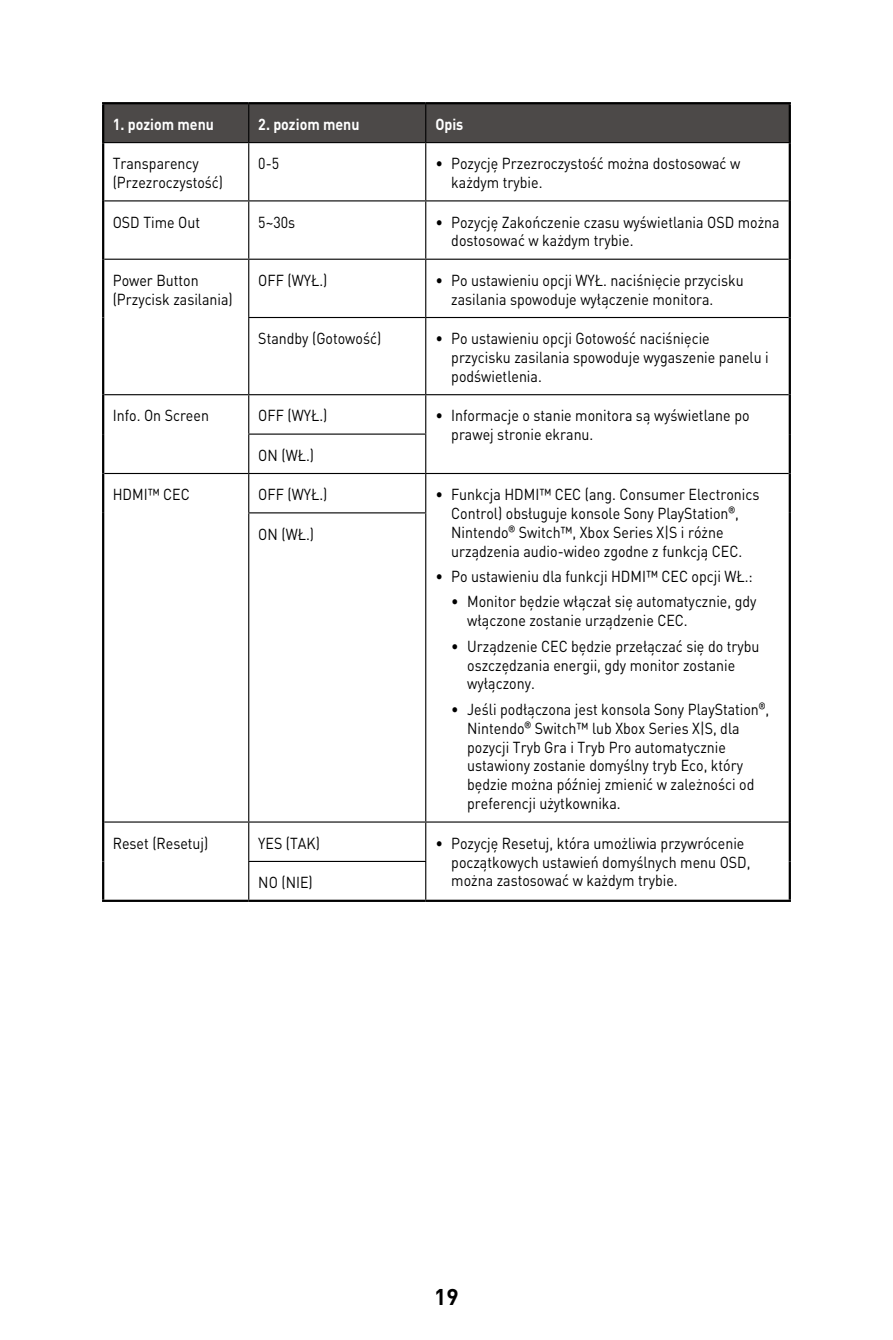
<style>
.page{position:relative;width:893px;height:1340px;background:#fff}
.page>*{position:absolute;margin:0;border:0;box-sizing:border-box;transform-origin:0 0}
.t1{font:700 22.5px "MSI Din Pro Noto CJK";color:#000}
.OSD_Text_1{font:15.75px/18.9px "MSI Din Pro Noto CJK";color:#000;scale:.9 1}
.OSD_Table_Head_1{font:700 15.75px "MSI Din Pro Noto CJK";color:#fff;scale:.9 1}
.s1{font-weight:700}
</style>
<div class="page">
<div style="left:104px;top:104px;width:685px;height:38px;background:#4c4948"></div>
<hr style="left:102px;top:142px;width:147px;height:1px;background:#000">
<hr style="left:102px;top:899px;width:147px;height:3px;background:#000">
<hr style="left:426px;top:899px;width:365px;height:3px;background:#000">
<hr style="left:249px;top:142px;width:177px;height:1px;background:#000">
<hr style="left:426px;top:142px;width:365px;height:1px;background:#000">
<hr style="left:248px;top:143px;width:1px;height:57px;background:#000">
<hr style="left:425px;top:143px;width:1px;height:57px;background:#000">
<hr style="left:104px;top:200px;width:145px;height:1px;background:#000">
<hr style="left:249px;top:200px;width:177px;height:1px;background:#000">
<hr style="left:248px;top:201px;width:1px;height:58px;background:#000">
<hr style="left:426px;top:200px;width:363px;height:1px;background:#000">
<hr style="left:425px;top:201px;width:1px;height:58px;background:#000">
<hr style="left:249px;top:259px;width:177px;height:1px;background:#000">
<hr style="left:248px;top:260px;width:1px;height:57px;background:#000">
<hr style="left:425px;top:260px;width:1px;height:57px;background:#000">
<hr style="left:248px;top:317px;width:178px;height:1px;background:#000">
<hr style="left:248px;top:318px;width:1px;height:76px;background:#000">
<hr style="left:426px;top:317px;width:363px;height:1px;background:#000">
<hr style="left:425px;top:318px;width:1px;height:76px;background:#000">
<hr style="left:249px;top:394px;width:177px;height:1px;background:#000">
<hr style="left:248px;top:395px;width:1px;height:38px;background:#000">
<hr style="left:425px;top:395px;width:1px;height:38px;background:#000">
<hr style="left:248px;top:433px;width:178px;height:1px;background:#000">
<hr style="left:248px;top:434px;width:1px;height:39px;background:#000">
<hr style="left:425px;top:434px;width:1px;height:39px;background:#000">
<hr style="left:249px;top:473px;width:177px;height:1px;background:#000">
<hr style="left:248px;top:512px;width:178px;height:1px;background:#000">
<hr style="left:249px;top:821px;width:177px;height:1px;background:#000">
<hr style="left:248px;top:822px;width:1px;height:38px;background:#000">
<hr style="left:425px;top:822px;width:1px;height:38px;background:#000">
<hr style="left:248px;top:860px;width:178px;height:2px;background:#000">
<hr style="left:248px;top:862px;width:1px;height:37px;background:#000">
<hr style="left:425px;top:862px;width:1px;height:37px;background:#000">
<hr style="left:248px;top:104px;width:1px;height:38px;background:#000">
<hr style="left:425px;top:104px;width:1px;height:38px;background:#000">
<hr style="left:102px;top:102px;width:147px;height:2px;background:#000">
<hr style="left:102px;top:104px;width:2px;height:38px;background:#000">
<hr style="left:249px;top:102px;width:177px;height:2px;background:#000">
<hr style="left:426px;top:102px;width:365px;height:2px;background:#000">
<hr style="left:789px;top:104px;width:2px;height:38px;background:#000">
<hr style="left:102px;top:143px;width:2px;height:58px;background:#000">
<hr style="left:789px;top:143px;width:2px;height:58px;background:#000">
<hr style="left:102px;top:201px;width:2px;height:58px;background:#000">
<hr style="left:789px;top:201px;width:2px;height:58px;background:#000">
<hr style="left:102px;top:259px;width:2px;height:58px;background:#000">
<hr style="left:789px;top:259px;width:2px;height:58px;background:#000">
<hr style="left:102px;top:317px;width:2px;height:78px;background:#000">
<hr style="left:789px;top:317px;width:2px;height:78px;background:#000">
<hr style="left:102px;top:395px;width:2px;height:39px;background:#000">
<hr style="left:789px;top:395px;width:2px;height:39px;background:#000">
<hr style="left:102px;top:434px;width:2px;height:39px;background:#000">
<hr style="left:789px;top:434px;width:2px;height:39px;background:#000">
<hr style="left:102px;top:822px;width:2px;height:39px;background:#000">
<hr style="left:789px;top:822px;width:2px;height:39px;background:#000">
<hr style="left:102px;top:861px;width:2px;height:38px;background:#000">
<hr style="left:789px;top:861px;width:2px;height:38px;background:#000">
<hr style="left:249px;top:899px;width:177px;height:3px;background:#000">
<hr style="left:425px;top:474px;width:1px;height:38px;background:#000">
<hr style="left:425px;top:513px;width:1px;height:308px;background:#000">
<hr style="left:789px;top:473px;width:2px;height:40px;background:#000">
<hr style="left:789px;top:513px;width:2px;height:309px;background:#000">
<hr style="left:102px;top:473px;width:2px;height:40px;background:#000">
<hr style="left:102px;top:513px;width:2px;height:309px;background:#000">
<hr style="left:248px;top:474px;width:1px;height:38px;background:#000">
<hr style="left:248px;top:513px;width:1px;height:308px;background:#000">
<hr style="left:104px;top:821px;width:145px;height:1px;background:#000">
<hr style="left:426px;top:821px;width:363px;height:1px;background:#000">
<hr style="left:104px;top:394px;width:145px;height:1px;background:#000">
<hr style="left:426px;top:394px;width:363px;height:1px;background:#000">
<hr style="left:426px;top:473px;width:363px;height:1px;background:#000">
<hr style="left:104px;top:259px;width:145px;height:1px;background:#000">
<hr style="left:104px;top:473px;width:145px;height:1px;background:#000">
<hr style="left:426px;top:259px;width:363px;height:1px;background:#000">
<p class="OSD_Table_Head_1" style="left:113px;top:115px;width:114px">1. poziom menu</p>
<p class="OSD_Table_Head_1" style="left:258px;top:115px;width:114px">2. poziom menu</p>
<p class="OSD_Table_Head_1" style="left:435px;top:115px;width:33px">Opis</p>
<p class="OSD_Text_1" style="left:113px;top:154px;width:124px">Transparency (Przezroczystość)</p>
<p class="OSD_Text_1" style="left:258px;top:154px;width:25px">0-5</p>
<p class="OSD_Text_1" style="left:451px;top:154px;width:323px;text-indent:-16px"><span class="s1">∙</span> Pozycję Przezroczystość można dostosować w każdym trybie.</p>
<p class="OSD_Text_1" style="left:113px;top:213px;width:99px">OSD Time Out</p>
<p class="OSD_Text_1" style="left:258px;top:213px;width:42px">5~30s</p>
<p class="OSD_Text_1" style="left:451px;top:213px;width:366px;text-indent:-16px"><span class="s1">∙</span> Pozycję Zakończenie czasu wyświetlania OSD można dostosować w każdym trybie.</p>
<p class="OSD_Text_1" style="left:113px;top:271px;width:135px">Power Button (Przycisk zasilania)</p>
<p class="OSD_Text_1" style="left:258px;top:271px;width:78px">OFF (WYŁ.)</p>
<p class="OSD_Text_1" style="left:451px;top:271px;width:326px;text-indent:-16px"><span class="s1">∙</span> Po ustawieniu opcji WYŁ. naciśnięcie przycisku zasilania spowoduje wyłączenie monitora.</p>
<p class="OSD_Text_1" style="left:258px;top:329px;width:138px">Standby (Gotowość)</p>
<p class="OSD_Text_1" style="left:451px;top:329px;width:354px;text-indent:-16px"><span class="s1">∙</span> Po ustawieniu opcji Gotowość naciśnięcie przycisku zasilania spowoduje wygaszenie panelu i podświetlenia.</p>
<p class="OSD_Text_1" style="left:113px;top:406px;width:108px">Info. On Screen</p>
<p class="OSD_Text_1" style="left:258px;top:406px;width:78px">OFF (WYŁ.)</p>
<p class="OSD_Text_1" style="left:451px;top:406px;width:333px;text-indent:-16px"><span class="s1">∙</span> Informacje o stanie monitora są wyświetlane po prawej stronie ekranu.</p>
<p class="OSD_Text_1" style="left:258px;top:446px;width:63px">ON (WŁ.)</p>
<p class="OSD_Text_1" style="left:113px;top:485px;width:87px">HDMI™ CEC</p>
<p class="OSD_Text_1" style="left:258px;top:485px;width:78px">OFF (WYŁ.)</p>
<p class="OSD_Text_1" style="left:451px;top:485px;width:344px;text-indent:-16px"><span class="s1">∙</span> Funkcja HDMI™ CEC (ang. Consumer Electronics Control) obsługuje konsole Sony PlayStation®, Nintendo® Switch™, Xbox Series X|S i różne urządzenia audio-wideo zgodne z funkcją CEC.</p>
<p class="OSD_Text_1" style="left:435px;top:567px;width:354px"><span class="s1">∙</span> Po ustawieniu dla funkcji HDMI™ CEC opcji WŁ.:</p>
<p class="OSD_Text_1" style="left:467px;top:592px;width:323px;text-indent:-16px">• Monitor będzie włączał się automatycznie, gdy włączone zostanie urządzenie CEC.</p>
<p class="OSD_Text_1" style="left:467px;top:636px;width:326px;text-indent:-16px">• Urządzenie CEC będzie przełączać się do trybu oszczędzania energii, gdy monitor zostanie wyłączony.</p>
<p class="OSD_Text_1" style="left:467px;top:700px;width:337px;text-indent:-16px">• Jeśli podłączona jest konsola Sony PlayStation®, Nintendo® Switch™ lub Xbox Series X|S, dla pozycji Tryb Gra i Tryb Pro automatycznie ustawiony zostanie domyślny tryb Eco, który będzie można później zmienić w zależności od preferencji użytkownika.</p>
<p class="OSD_Text_1" style="left:258px;top:524px;width:63px">ON (WŁ.)</p>
<p class="OSD_Text_1" style="left:113px;top:833px;width:108px">Reset (Resetuj)</p>
<p class="OSD_Text_1" style="left:258px;top:833px;width:70px">YES (TAK)</p>
<p class="OSD_Text_1" style="left:451px;top:833px;width:334px;text-indent:-16px"><span class="s1">∙</span> Pozycję Resetuj, która umożliwia przywrócenie początkowych ustawień domyślnych menu OSD,</p>
<p class="OSD_Text_1" style="left:258px;top:873px;width:62px">NO (NIE)</p>
<p class="OSD_Text_1" style="left:451px;top:871px;width:253px">można zastosować w każdym trybie.</p>
<h1 class="t1" style="left:434px;top:1283px;width:26px">19</h1>
</div>
